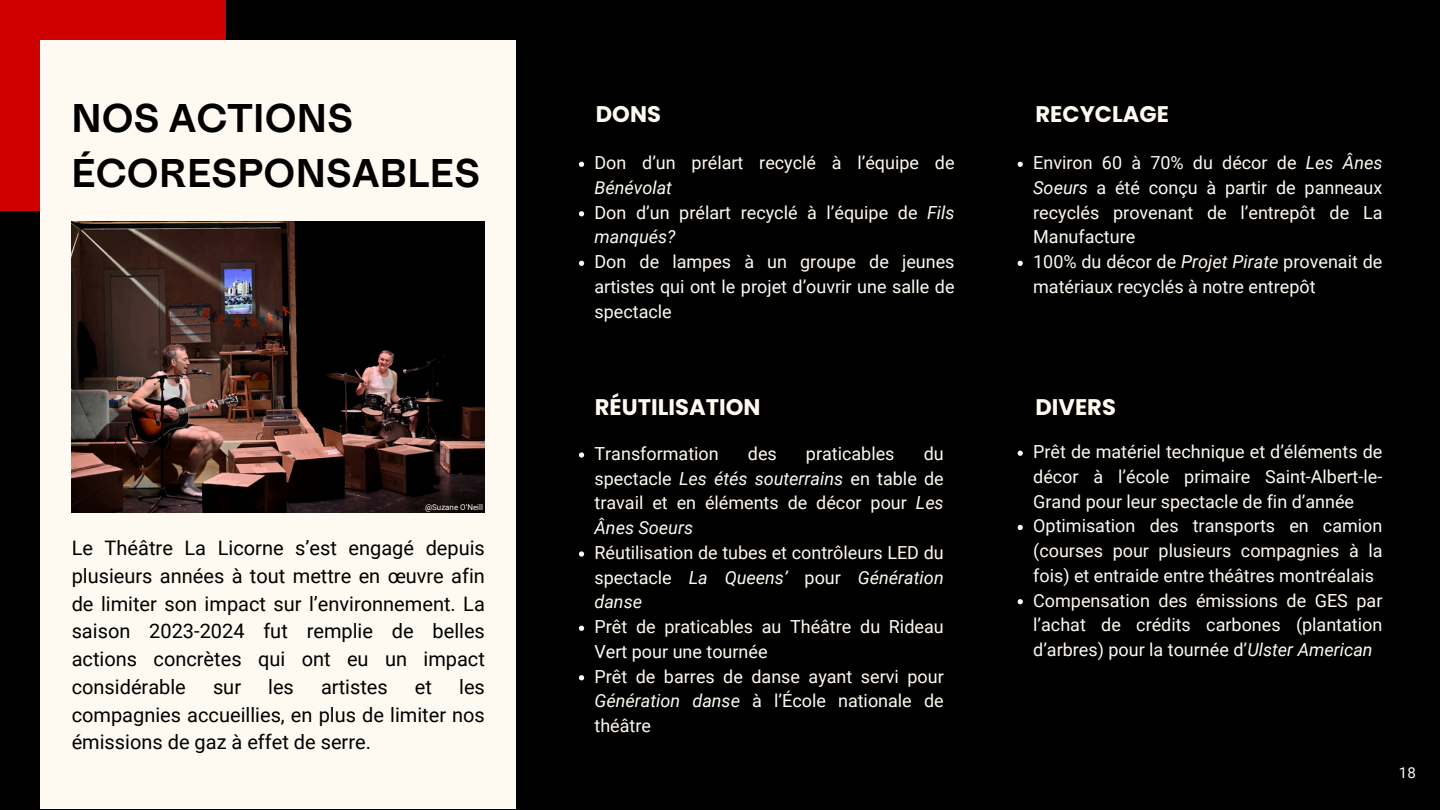
<style>
.page{position:relative;width:1440px;height:810px;background:#000}
.page>*{position:absolute;margin:0;border:0;box-sizing:border-box;transform-origin:0 0}
.t1{font:600 40px/55.5px "Medium LL";color:#000}
.t2{font:700 22.6px "Poppins";color:#fef9f1}
.t3{font:20px/27.8px "Roboto";color:#000;text-align:justify}
.t4{font:18px/24.8px "Roboto";color:#fef9f1;text-align:justify}
.t5{font:15px "Roboto";color:#fef9f1}
.t6{font:8px "Roboto";color:#fef9f1}
.s1{font-style:italic}
</style>
<div class="page">
<div style="left:0;top:0;width:226px;height:211px;background:#d10000"></div>
<div style="left:41px;top:40px;width:475px;height:769px;background:#fef9f1"></div>
<img style="left:71px;top:222px;width:413px;height:290px">
<svg style="left:1018px;top:162px;width:5px;height:5px"></svg>
<svg style="left:1018px;top:261px;width:5px;height:5px"></svg>
<svg style="left:579px;top:162px;width:5px;height:5px"></svg>
<svg style="left:579px;top:211px;width:5px;height:5px"></svg>
<svg style="left:579px;top:261px;width:5px;height:5px"></svg>
<svg style="left:579px;top:452px;width:5px;height:6px"></svg>
<svg style="left:579px;top:551px;width:5px;height:6px"></svg>
<svg style="left:579px;top:626px;width:5px;height:5px"></svg>
<svg style="left:579px;top:675px;width:5px;height:5px"></svg>
<svg style="left:1018px;top:451px;width:5px;height:5px"></svg>
<svg style="left:1018px;top:525px;width:5px;height:5px"></svg>
<svg style="left:1018px;top:599px;width:5px;height:5px"></svg>
<p class="t1" style="left:71px;top:90px;width:411px">NOS ACTIONS<br>ÉCORESPONSABLES</p>
<p class="t6" style="left:425px;top:503px;width:60px">@Suzane O’Neill</p>
<p class="t3" style="left:72px;top:534px;width:415px">Le Théâtre La Licorne s’est engagé depuis plusieurs années à tout mettre en œuvre afin de limiter son impact sur l’environnement. La saison 2023-2024 fut remplie de belles actions concrètes qui ont eu un impact considérable</p>
<p class="t3" style="left:72px;top:673px;width:415px;text-indent:387px">les compagnies accueillies, en plus de limiter nos émissions de gaz à effet de serre.</p>
<p class="t3" style="left:213px;top:673px;width:30px">sur</p>
<p class="t3" style="left:268px;top:673px;width:27px">les</p>
<p class="t3" style="left:321px;top:673px;width:68px">artistes</p>
<p class="t3" style="left:415px;top:673px;width:19px">et</p>
<h2 class="t2" style="left:596px;top:99px;width:67px">DONS</h2>
<h2 class="t2" style="left:1036px;top:99px;width:135px">RECYCLAGE</h2>
<p class="t4" style="left:595px;top:151px;width:362px">Don d’un prélart recyclé à l’équipe de<br><span class="s1">Bénévolat</span></p>
<p class="t4" style="left:595px;top:200px;width:362px">Don d’un prélart recyclé à l’équipe de <span class="s1">Fils manqués?</span></p>
<p class="t4" style="left:595px;top:250px;width:362px">Don de lampes à un groupe de jeunes artistes qui ont le projet d’ouvrir une salle de spectacle</p>
<p class="t4" style="left:1033px;top:151px;width:351px">Environ 60 à 70% du décor de <span class="s1">Les Ânes Soeurs</span> a été conçu à partir de panneaux recyclés provenant de l’entrepôt de La Manufacture</p>
<h3 class="t4" style="left:1033px;top:250px;width:351px">100% du décor de <span class="s1">Projet Pirate</span> provenait de matériaux recyclés à notre entrepôt</h3>
<h2 class="t2" style="left:595px;top:392px;width:167px">RÉUTILISATION</h2>
<p class="t2" style="left:1036px;top:392px;width:82px">DIVERS</p>
<p class="t4" style="left:595px;top:441px;width:126px">Transformation</p>
<p class="t4" style="left:748px;top:441px;width:30px">des</p>
<p class="t4" style="left:806px;top:441px;width:90px">praticables</p>
<p class="t4" style="left:595px;top:441px;width:351px;text-indent:329px">du spectacle <span class="s1">Les étés souterrains</span> en table de travail et en éléments de décor pour <span class="s1">Les Ânes Soeurs</span></p>
<p class="t4" style="left:595px;top:540px;width:351px">Réutilisation de tubes et contrôleurs LED du spectacle <span class="s1">La Queens’</span> pour <span class="s1">Génération danse</span></p>
<p class="t4" style="left:595px;top:615px;width:351px">Prêt de praticables au Théâtre du Rideau<br>Vert pour une tournée</p>
<p class="t4" style="left:595px;top:664px;width:351px">Prêt de barres de danse ayant servi pour <span class="s1">Génération danse</span> à l’École nationale de théâtre</p>
<p class="t4" style="left:1033px;top:440px;width:351px">Prêt de matériel technique et d’éléments de décor à l’école primaire Saint-Albert-le-Grand pour leur spectacle de fin d’année</p>
<p class="t4" style="left:1033px;top:514px;width:351px">Optimisation des transports en camion (courses pour plusieurs compagnies à la fois) et entraide entre théâtres montréalais</p>
<h2 class="t4" style="left:1033px;top:588px;width:351px">Compensation des émissions de GES par l’achat de crédits carbones (plantation d’arbres) pour la tournée d’<span class="s1">Ulster American</span></h2>
<p class="t5" style="left:1399px;top:764px;width:18px">18</p>
</div>
